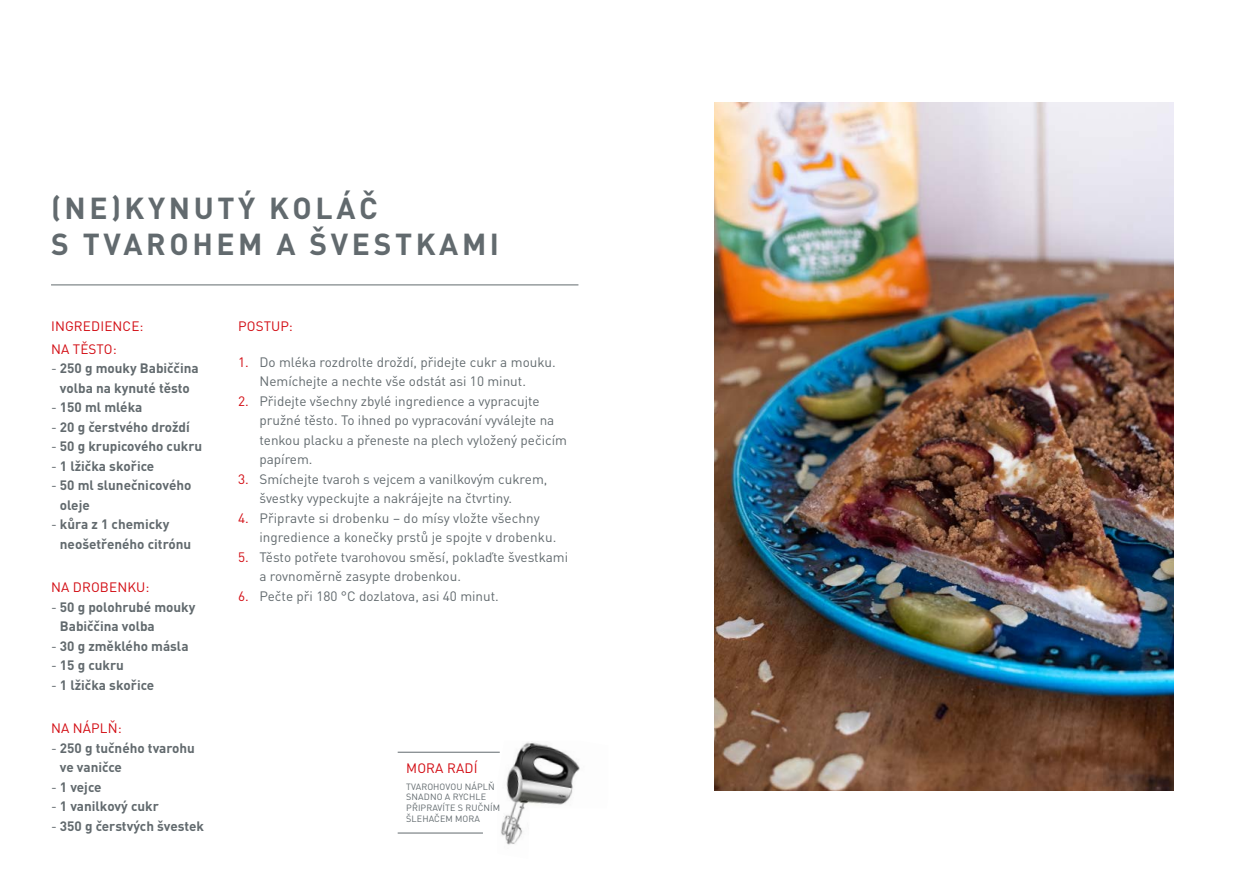
<style>
.page{position:relative;width:1259px;height:893px;background:#fff}
.page>*{position:absolute;margin:0;border:0;box-sizing:border-box;transform-origin:0 0}
.t1{font:700 30px/36px "DIN Pro";letter-spacing:.12em;color:#626a6e}
.t2{font:13.5px/19.5px "DIN Pro";color:#626a6e}
.t3{font:700 13.5px/19.5px "DIN Pro";color:#626a6e}
.t4{font:13.5px/22.5px "DIN Pro";letter-spacing:.01em;color:#d20a11}
.t5{font:9px/10.8px "DIN Pro";letter-spacing:.01em;color:#626a6e}
.s1{font-weight:400}
.s2{color:#d20a11}
</style>
<div class="page">
<img style="left:497px;top:742px;width:83px;height:103px">
<img style="left:714px;top:102px;width:460px;height:689px">
<hr style="left:51px;top:285px;width:527px;height:1px;background:#626a6e">
<hr style="left:398px;top:752px;width:102px;height:1px;background:#626a6e">
<hr style="left:398px;top:833px;width:85px;height:1px;background:#626a6e">
<h1 class="t1" style="left:51px;top:188px;width:449px">(NE)KYNUTÝ KOLÁČ<br>S TVAROHEM A ŠVESTKAMI</h1>
<p class="t4" style="left:51px;top:314px;width:94px">INGREDIENCE:<br>NA TĚSTO:</p>
<p class="t3" style="left:51px;top:358px;width:149px;text-align:center"><span class="s1">-</span> 250 g mouky Babiččina volba na kynuté těsto</p>
<p class="t3" style="left:51px;top:397px;width:93px"><span class="s1">-</span> 150 ml mléka</p>
<p class="t3" style="left:51px;top:417px;width:140px"><span class="s1">-</span> 20 g čerstvého droždí</p>
<p class="t3" style="left:51px;top:436px;width:153px"><span class="s1">-</span> 50 g krupicového cukru</p>
<p class="t3" style="left:51px;top:456px;width:105px"><span class="s1">-</span> 1 lžička skořice</p>
<p class="t3" style="left:60px;top:475px;width:133px;text-indent:-9px"><span class="s1">-</span> 50 ml slunečnicového oleje</p>
<p class="t3" style="left:60px;top:514px;width:133px;text-indent:-9px"><span class="s1">-</span> kůra z 1 chemicky neošetřeného citrónu</p>
<p class="t4" style="left:51px;top:575px;width:100px">NA DROBENKU:</p>
<p class="t3" style="left:60px;top:597px;width:137px;text-indent:-9px"><span class="s1">-</span> 50 g polohrubé mouky<br>Babiččina volba</p>
<p class="t3" style="left:51px;top:636px;width:139px"><span class="s1">-</span> 30 g změklého másla</p>
<p class="t3" style="left:51px;top:655px;width:74px"><span class="s1">-</span> 15 g cukru</p>
<p class="t3" style="left:51px;top:675px;width:105px"><span class="s1">-</span> 1 lžička skořice</p>
<p class="t4" style="left:51px;top:716px;width:72px">NA NÁPLŇ:</p>
<p class="t3" style="left:60px;top:738px;width:136px;text-indent:-9px"><span class="s1">-</span> 250 g tučného tvarohu ve vaničce</p>
<p class="t3" style="left:51px;top:777px;width:52px"><span class="s1">-</span> 1 vejce</p>
<p class="t3" style="left:51px;top:796px;width:109px"><span class="s1">-</span> 1 vanilkový cukr</p>
<p class="t3" style="left:51px;top:816px;width:154px"><span class="s1">-</span> 350 g čerstvých švestek</p>
<p class="t4" style="left:238px;top:314px;width:56px">POSTUP:</p>
<p class="t2" style="left:259px;top:351px;width:298px;text-indent:-21px"><span class="s2">1.</span> Do mléka rozdrolte droždí, přidejte cukr a mouku.<br>Nemíchejte a nechte vše odstát asi 10 minut.</p>
<p class="t2" style="left:259px;top:390px;width:309px;text-indent:-21px"><span class="s2">2.</span> Přidejte všechny zbylé ingredience a vypracujte pružné těsto. To ihned po vypracování vyválejte na tenkou placku a přeneste na plech vyložený pečicím papírem.</p>
<p class="t2" style="left:259px;top:468px;width:289px;text-indent:-21px"><span class="s2">3.</span> Smíchejte tvaroh s vejcem a vanilkovým cukrem, švestky vypeckujte a nakrájejte na čtvrtiny.</p>
<p class="t2" style="left:259px;top:507px;width:298px;text-indent:-21px"><span class="s2">4.</span> Připravte si drobenku – do mísy vložte všechny ingredience a konečky prstů je spojte v drobenku.</p>
<p class="t2" style="left:259px;top:546px;width:310px;text-indent:-21px"><span class="s2">5.</span> Těsto potřete tvarohovou směsí, poklaďte švestkami a rovnoměrně zasypte drobenkou.</p>
<p class="t2" style="left:238px;top:585px;width:262px"><span class="s2">6.</span> Pečte při 180 °C dozlatova, asi 40 minut.</p>
<p class="t4" style="left:406px;top:755px;width:73px">MORA RADÍ</p>
<p class="t5" style="left:406px;top:780px;width:95px">TVAROHOVOU NÁPLŇ<br>SNADNO A RYCHLE<br>PŘIPRAVÍTE S RUČNÍM<br>ŠLEHAČEM MORA</p>
</div>
